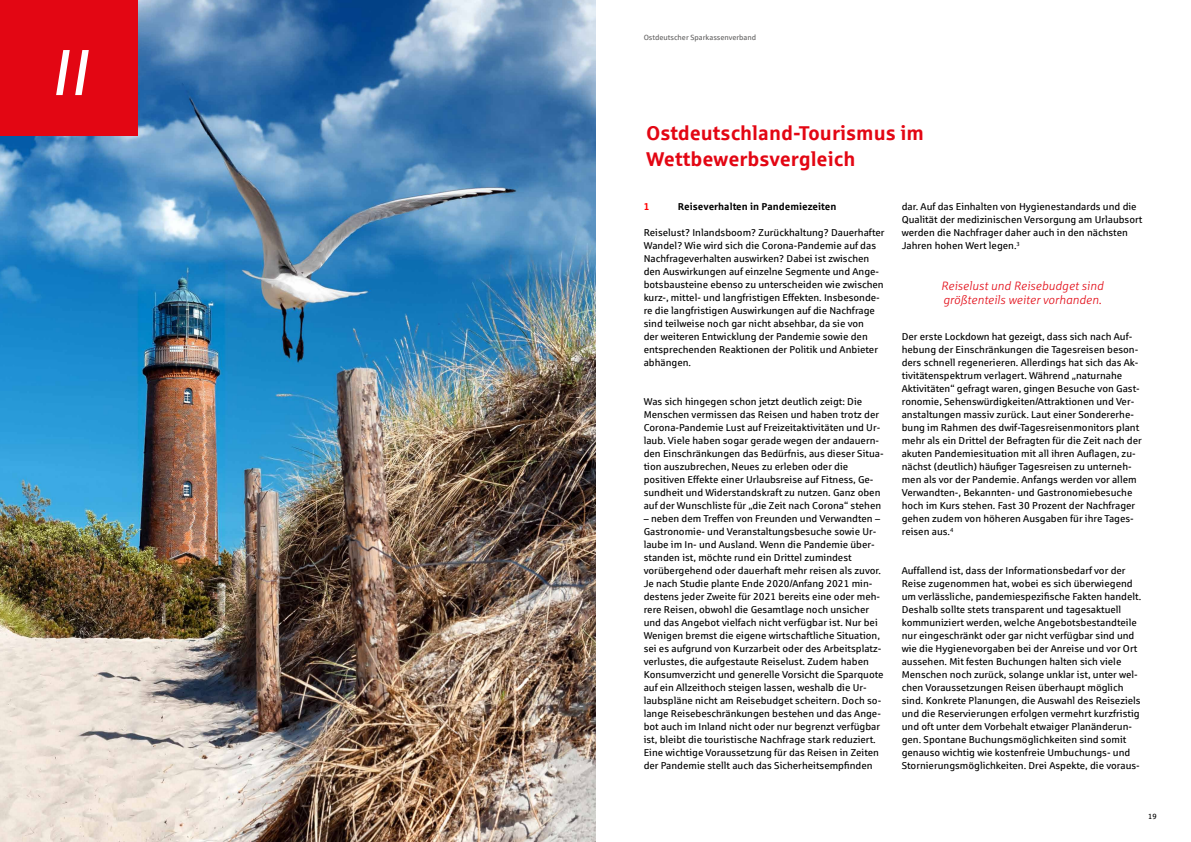
<style>
.page{position:relative;width:1191px;height:842px;background:#fff}
.page>*{position:absolute;margin:0;border:0;box-sizing:border-box;transform-origin:0 0}
.t1{font:italic 64.8px "Sparkasse Rg";color:#fff}
.t2{font:700 20px/26px "Sparkasse Rg";color:#e30613}
.t3{font:italic 12px/14px "Sparkasse Lt";letter-spacing:.01em;color:#e30d18}
.t4{font:10px/13px "Sparkasse Rg";color:#000}
.t5{font:700 10px "Sparkasse Rg";color:#000}
.t6{font:700 10px "Sparkasse Rg";color:#f00}
.t7{font:7.5px "Sparkasse Rg";color:#646363}
.t8{font:7.5px "Sparkasse Rg";color:#000}
</style>
<div class="page">
<img style="left:0;top:0;width:595px;height:842px">
<div style="left:0;top:0;width:138px;height:136px;background:#e30613"></div>
<h1 class="t1" style="left:50px;top:33px;width:39px">II</h1>
<p class="t7" style="left:643px;top:32px;width:114px">Ostdeutscher Sparkassenverband</p>
<h2 class="t2" style="left:646px;top:119px;width:279px">Ostdeutschland-Tourismus im<br>Wettbewerbsvergleich</h2>
<p class="t6" style="left:643px;top:200px;width:7px">1</p>
<p class="t5" style="left:677px;top:200px;width:160px">Reiseverhalten in Pandemiezeiten</p>
<p class="t4" style="left:643px;top:226px;width:242px">Reiselust? Inlandsboom? Zurückhaltung? Dauerhafter Wandel? Wie wird sich die Corona-Pandemie auf das Nachfrageverhalten auswirken? Dabei ist zwischen den Auswirkungen auf einzelne Segmente und Ange&shy;botsbausteine ebenso zu unterscheiden wie zwischen kurz-, mittel- und langfristigen Effekten. Insbesonde&shy;re die langfristigen Auswirkungen auf die Nachfrage sind teilweise noch gar nicht absehbar, da sie von<br>der weiteren Entwicklung der Pandemie sowie den entsprechenden Reaktionen der Politik und Anbieter abhängen.</p>
<p class="t4" style="left:643px;top:395px;width:241px">Was sich hingegen schon jetzt deutlich zeigt: Die Menschen vermissen das Reisen und haben trotz der Corona-Pandemie Lust auf Freizeitaktivitäten und Ur&shy;laub. Viele haben sogar gerade wegen der andauern&shy;den Einschränkungen das Bedürfnis, aus dieser Situa&shy;tion auszubrechen, Neues zu erleben oder die positiven Effekte einer Urlaubsreise auf Fitness, Ge&shy;sundheit und Widerstandskraft zu nutzen. Ganz oben auf der Wunschliste für „die Zeit nach Corona“ stehen</p>
<p class="t4" style="left:643px;top:512px;width:241px">– neben dem Treffen von Freunden und Verwandten – Gastronomie- und Veranstaltungsbesuche sowie Ur&shy;laube im In- und Ausland. Wenn die Pandemie über&shy;standen ist, möchte rund ein Drittel zumindest vorübergehend oder dauerhaft mehr reisen als zuvor.<br>Je nach Studie plante Ende 2020/Anfang 2021 min&shy;destens jeder Zweite für 2021 bereits eine oder meh&shy;rere Reisen, obwohl die Gesamtlage noch unsicher und das Angebot vielfach nicht verfügbar ist. Nur bei Wenigen bremst die eigene wirtschaftliche Situation, sei es aufgrund von Kurzarbeit oder des Arbeitsplatz&shy;verlustes, die aufgestaute Reiselust. Zudem haben Konsumverzicht und generelle Vorsicht die Sparquote auf ein Allzeithoch steigen lassen, weshalb die Ur&shy;laubspläne nicht am Reisebudget scheitern. Doch so&shy;lange Reisebeschränkungen bestehen und das Ange&shy;bot auch im Inland nicht oder nur begrenzt verfügbar ist, bleibt die touristische Nachfrage stark reduziert.<br>Eine wichtige Voraussetzung für das Reisen in Zeiten der Pandemie stellt auch das Sicherheitsempfinden</p>
<p class="t4" style="left:901px;top:200px;width:242px">dar. Auf das Einhalten von Hygienestandards und die Qualität der medizinischen Versorgung am Urlaubsort werden die Nachfrager daher auch in den nächsten Jahren hohen Wert legen.<sup>3</sup></p>
<p class="t3" style="left:941px;top:279px;width:164px">Reiselust und Reisebudget sind größtenteils weiter vorhanden.</p>
<p class="t4" style="left:901px;top:330px;width:241px">Der erste Lockdown hat gezeigt, dass sich nach Auf&shy;hebung der Einschränkungen die Tagesreisen beson&shy;ders schnell regenerieren. Allerdings hat sich das Ak&shy;tivitätenspektrum verlagert. Während „naturnahe Aktivitäten“ gefragt waren, gingen Besuche von Gast&shy;ronomie, Sehenswürdigkeiten/Attraktionen und Ver&shy;anstaltungen massiv zurück. Laut einer Sondererhe&shy;bung im Rahmen des dwif-Tagesreisenmonitors plant mehr als ein Drittel der Befragten für die Zeit nach der akuten Pandemiesituation mit all ihren Auflagen, zu&shy;nächst (deutlich) häufiger Tagesreisen zu unterneh&shy;men als vor der Pandemie. Anfangs werden vor allem Verwandten-, Bekannten- und Gastronomiebesuche hoch im Kurs stehen. Fast 30 Prozent der Nachfrager gehen zudem von höheren Ausgaben für ihre Tages&shy;reisen aus.<sup>4</sup></p>
<p class="t4" style="left:901px;top:564px;width:241px">Auffallend ist, dass der Informationsbedarf vor der Reise zugenommen hat, wobei es sich überwiegend um verlässliche, pandemiespezifische Fakten handelt.<br>Deshalb sollte stets transparent und tagesaktuell kommuniziert werden, welche Angebotsbestandteile nur eingeschränkt oder gar nicht verfügbar sind und wie die Hygienevorgaben bei der Anreise und vor Ort aussehen. Mit festen Buchungen halten sich viele Menschen noch zurück, solange unklar ist, unter wel&shy;chen Voraussetzungen Reisen überhaupt möglich sind. Konkrete Planungen, die Auswahl des Reiseziels und die Reservierungen erfolgen vermehrt kurzfristig und oft unter dem Vorbehalt etwaiger Planänderun&shy;gen. Spontane Buchungsmöglichkeiten sind somit genauso wichtig wie kostenfreie Umbuchungs- und Stornierungsmöglichkeiten. Drei Aspekte, die voraus-</p>
<p class="t8" style="left:1148px;top:812px;width:10px">19</p>
</div>
